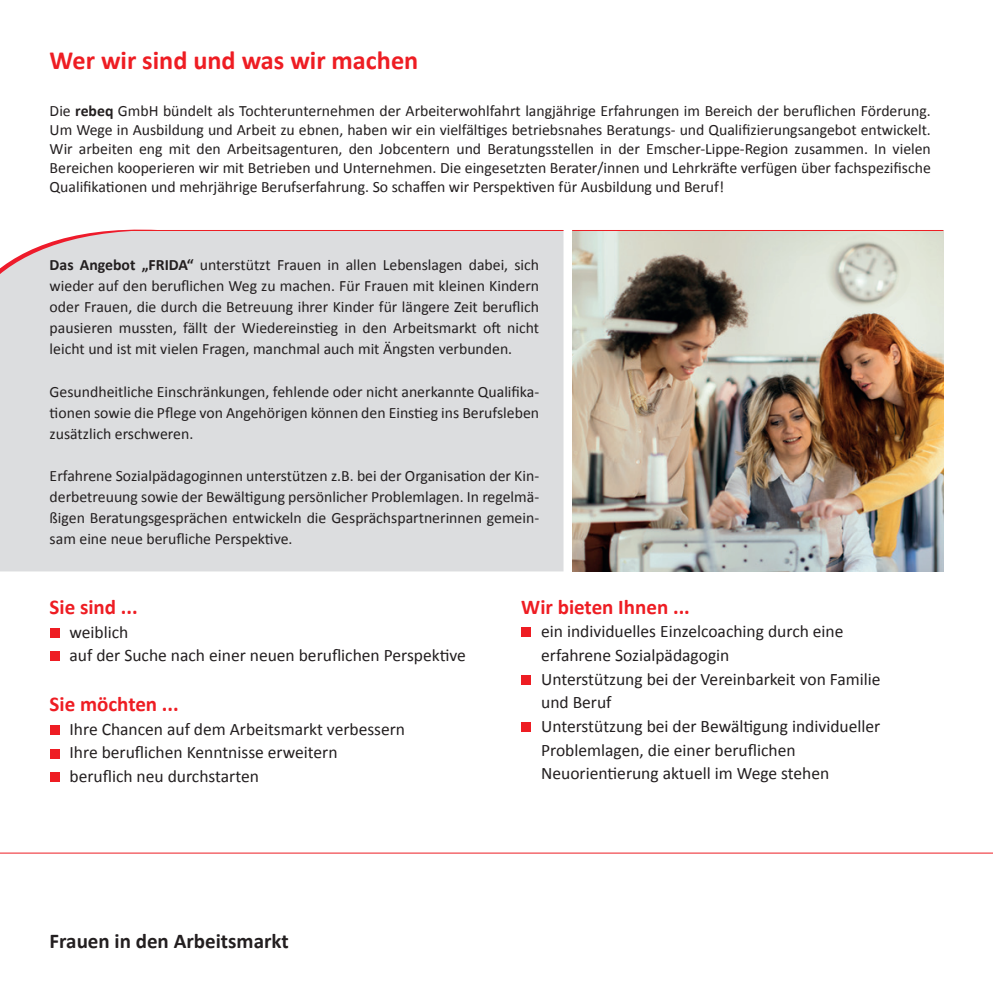
<style>
.page{position:relative;width:993px;height:993px;background:#fff}
.page>*{position:absolute;margin:0;border:0;box-sizing:border-box;transform-origin:0 0}
.t1{font:700 26.25px "Calibri";color:#ee1d23}
.t2{font:700 21px "Calibri";color:#ee1d23}
.t3{font:700 21px "Calibri";color:#231f20}
.t4{font:17.5px/23.6px "Calibri";color:#231f20}
.t5{font:15.75px/21px "Calibri";color:#231f20;text-align:justify}
.s1{font-weight:700}
</style>
<div class="page">
<img style="left:572px;top:231px;width:371px;height:340px">
<div style="left:0;top:231px;width:563px;height:340px;background:#dcdddf"></div>
<svg style="left:0;top:229px;width:160px;height:127px;background:#dfdbdd"></svg>
<hr style="left:129px;top:230px;width:434px;height:1px;background:#ee1d23">
<hr style="left:572px;top:230px;width:371px;height:1px;background:#ee1d23">
<div style="left:50px;top:627px;width:10px;height:10px;background:#ee1d23"></div>
<div style="left:50px;top:651px;width:10px;height:10px;background:#ee1d23"></div>
<div style="left:50px;top:724px;width:10px;height:10px;background:#ee1d23"></div>
<div style="left:50px;top:748px;width:10px;height:10px;background:#ee1d23"></div>
<div style="left:50px;top:772px;width:10px;height:9px;background:#ee1d23"></div>
<div style="left:521px;top:627px;width:10px;height:10px;background:#ee1d23"></div>
<div style="left:521px;top:674px;width:10px;height:10px;background:#ee1d23"></div>
<div style="left:521px;top:721px;width:10px;height:10px;background:#ee1d23"></div>
<hr style="left:0;top:852px;width:992px;height:1px;background:#ee1d23">
<img style="left:824px;top:233px;width:87px;height:80px">
<h1 class="t1" style="left:50px;top:44px;width:370px">Wer wir sind und was wir machen</h1>
<p class="t5" style="left:50px;top:101px;width:882px;line-height:18.9px">Die <span class="s1">rebeq</span> GmbH bündelt als Tochterunternehmen der Arbeiterwohlfahrt langjährige Erfahrungen im Bereich der beruflichen Förderung.<br>Um Wege in Ausbildung und Arbeit zu ebnen, haben wir ein vielfältiges betriebsnahes Beratungs- und Qualifizierungsangebot entwickelt.<br>Wir arbeiten eng mit den Arbeitsagenturen, den Jobcentern und Beratungsstellen in der Emscher-Lippe-Region zusammen. In vielen Bereichen kooperieren wir mit Betrieben und Unternehmen. Die eingesetzten Berater/innen und Lehrkräfte verfügen über fachspezifische Qualifikationen und mehrjährige Berufserfahrung. So schaffen wir Perspektiven für Ausbildung und Beruf!</p>
<p class="t5" style="left:50px;top:255px;width:491px"><span class="s1">Das Angebot „FRIDA“</span> unterstützt Frauen in allen Lebenslagen dabei, sich wieder auf den beruflichen Weg zu machen. Für Frauen mit kleinen Kindern oder Frauen, die durch die Betreuung ihrer Kinder für längere Zeit beruflich pausieren mussten, fällt der Wiedereinstieg in den Arbeitsmarkt oft nicht leicht und ist mit vielen Fragen, manchmal auch mit Ängsten verbunden.</p>
<p class="t5" style="left:50px;top:380px;width:491px">Gesundheitliche Einschränkungen, fehlende oder nicht anerkannte Qualifika&shy;tionen sowie die Pflege von Angehörigen können den Einstieg ins Berufsleben zusätzlich erschweren.</p>
<p class="t5" style="left:50px;top:464px;width:491px">Erfahrene Sozialpädagoginnen unterstützen z.B. bei der Organisation der Kin&shy;derbetreuung sowie der Bewältigung persönlicher Problemlagen. In regelmä&shy;ßigen Beratungsgesprächen entwickeln die Gesprächspartnerinnen gemein&shy;sam eine neue berufliche Perspektive.</p>
<h2 class="t2" style="left:50px;top:593px;width:90px">Sie sind ...</h2>
<p class="t4" style="left:69px;top:620px;width:398px">weiblich<br>auf der Suche nach einer neuen beruflichen Perspektive</p>
<h2 class="t2" style="left:50px;top:690px;width:131px">Sie möchten ...</h2>
<p class="t4" style="left:69px;top:717px;width:337px">Ihre Chancen auf dem Arbeitsmarkt verbessern<br>Ihre beruflichen Kenntnisse erweitern<br>beruflich neu durchstarten</p>
<h2 class="t2" style="left:521px;top:593px;width:170px">Wir bieten Ihnen ...</h2>
<p class="t4" style="left:541px;top:619px;width:341px">ein individuelles Einzelcoaching durch eine erfahrene Sozialpädagogin<br>Unterstützung bei der Vereinbarkeit von Familie und Beruf<br>Unterstützung bei der Bewältigung individueller Problemlagen, die einer beruflichen Neuorientierung aktuell im Wege stehen</p>
<h2 class="t3" style="left:50px;top:927px;width:240px">Frauen in den Arbeitsmarkt</h2>
</div>
